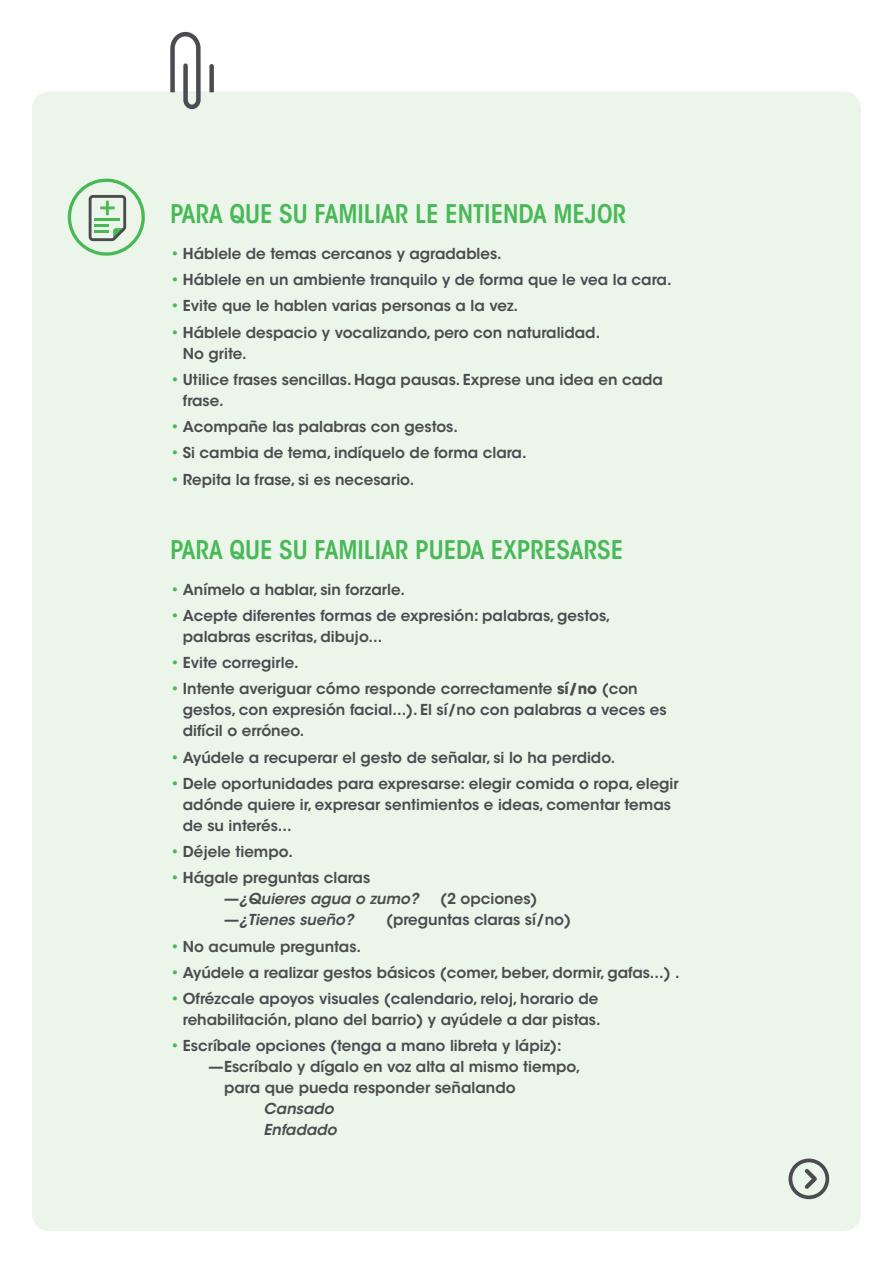
<style>
.page{position:relative;width:893px;height:1263px;background:#fff}
.page>*{position:absolute;margin:0;border:0;box-sizing:border-box;transform-origin:0 0}
.t1{font:600 condensed 25.5px "ITC Avant Garde Std";color:#49b857}
.t2{font:600 15px/21px "ITC Avant Garde Std";color:#4a4c4f}
.t3{font:italic 600 15px/21px "ITC Avant Garde Std";color:#4a4c4f}
.s1{color:#49b857}
.s2{font-weight:700}
.s3{font-style:italic}
.s4{font-style:normal}
</style>
<div class="page">
<div style="left:32px;top:91px;width:829px;height:1140px;background:#ebf5ea"></div>
<svg style="left:157px;top:31px;width:71px;height:118px"></svg>
<div style="left:788px;top:1158px;width:41px;height:41px;border:4px solid #4a4c4f;border-radius:50%"></div>
<svg style="left:801px;top:1165px;width:20px;height:28px"></svg>
<svg style="left:69px;top:180px;width:74px;height:74px;background:#d8ecd8"></svg>
<div style="left:68px;top:179px;width:77px;height:77px;border:3px solid #49b857;border-radius:50%"></div>
<svg style="left:89px;top:195px;width:37px;height:46px;background:#aac3ad"></svg>
<h1 class="t1" style="left:170px;top:198px;width:458px">PARA QUE SU FAMILIAR LE ENTIENDA MEJOR</h1>
<p class="t2" style="left:170px;top:243px;width:333px"><span class="s1">•</span> Háblele de temas cercanos y agradables.</p>
<p class="t2" style="left:170px;top:269px;width:503px"><span class="s1">•</span> Háblele en un ambiente tranquilo y de forma que le vea la cara.</p>
<p class="t2" style="left:170px;top:295px;width:349px"><span class="s1">•</span> Evite que le hablen varias personas a la vez.</p>
<p class="t2" style="left:183px;top:321px;width:419px;text-indent:-13px"><span class="s1">•</span> Háblele despacio y vocalizando, pero con naturalidad.<br>No grite.</p>
<p class="t2" style="left:183px;top:369px;width:482px;text-indent:-13px"><span class="s1">•</span> Utilice frases sencillas. Haga pausas. Exprese una idea en cada frase.</p>
<p class="t2" style="left:170px;top:416px;width:289px"><span class="s1">•</span> Acompañe las palabras con gestos.</p>
<p class="t2" style="left:170px;top:442px;width:358px"><span class="s1">•</span> Si cambia de tema, indíquelo de forma clara.</p>
<p class="t2" style="left:170px;top:468px;width:246px"><span class="s1">•</span> Repita la frase, si es necesario.</p>
<h1 class="t1" style="left:170px;top:534px;width:455px">PARA QUE SU FAMILIAR PUEDA EXPRESARSE</h1>
<p class="t2" style="left:170px;top:578px;width:236px"><span class="s1">•</span> Anímelo a hablar, sin forzarle.</p>
<p class="t2" style="left:183px;top:605px;width:429px;text-indent:-13px"><span class="s1">•</span> Acepte diferentes formas de expresión: palabras, gestos, palabras escritas, dibujo...</p>
<p class="t2" style="left:170px;top:652px;width:130px"><span class="s1">•</span> Evite corregirle.</p>
<p class="t2" style="left:183px;top:678px;width:485px;text-indent:-13px"><span class="s1">•</span> Intente averiguar cómo responde correctamente <span class="s2">sí/no</span> (con gestos, con expresión facial...). El sí/no con palabras a veces es difícil o erróneo.</p>
<p class="t2" style="left:170px;top:746px;width:447px"><span class="s1">•</span> Ayúdele a recuperar el gesto de señalar, si lo ha perdido.</p>
<p class="t2" style="left:183px;top:773px;width:497px;text-indent:-13px"><span class="s1">•</span> Dele oportunidades para expresarse: elegir comida o ropa, elegir adónde quiere ir, expresar sentimientos e ideas, comentar temas de su interés...</p>
<p class="t2" style="left:170px;top:841px;width:124px"><span class="s1">•</span> Déjele tiempo.</p>
<p class="t2" style="left:224px;top:867px;width:196px;text-indent:-54px"><span class="s1">•</span> Hágale preguntas claras —<span class="s3">¿Quieres agua o zumo?</span></p>
<p class="t2" style="left:440px;top:888px;width:99px">(2 opciones)</p>
<p class="t3" style="left:224px;top:909px;width:131px"><span class="s4">—</span>¿Tienes sueño?</p>
<p class="t2" style="left:386px;top:909px;width:186px">(preguntas claras sí/no)</p>
<p class="t2" style="left:170px;top:935px;width:192px"><span class="s1">•</span> No acumule preguntas.</p>
<p class="t2" style="left:170px;top:962px;width:511px"><span class="s1">•</span> Ayúdele a realizar gestos básicos (comer, beber, dormir, gafas...) .</p>
<p class="t2" style="left:170px;top:988px;width:432px;text-align:right"><span class="s1">•</span> Ofrézcale apoyos visuales (calendario, reloj, horario de rehabilitación, plano del barrio) y ayúdele a dar pistas.</p>
<p class="t2" style="left:170px;top:1035px;width:393px"><span class="s1">•</span> Escríbale opciones (tenga a mano libreta y lápiz):</p>
<p class="t2" style="left:208px;top:1056px;width:374px">—Escríbalo y dígalo en voz alta al mismo tiempo,</p>
<p class="t2" style="left:224px;top:1077px;width:293px">para que pueda responder señalando</p>
<p class="t3" style="left:264px;top:1098px;width:75px">Cansado<br>Enfadado</p>
</div>
